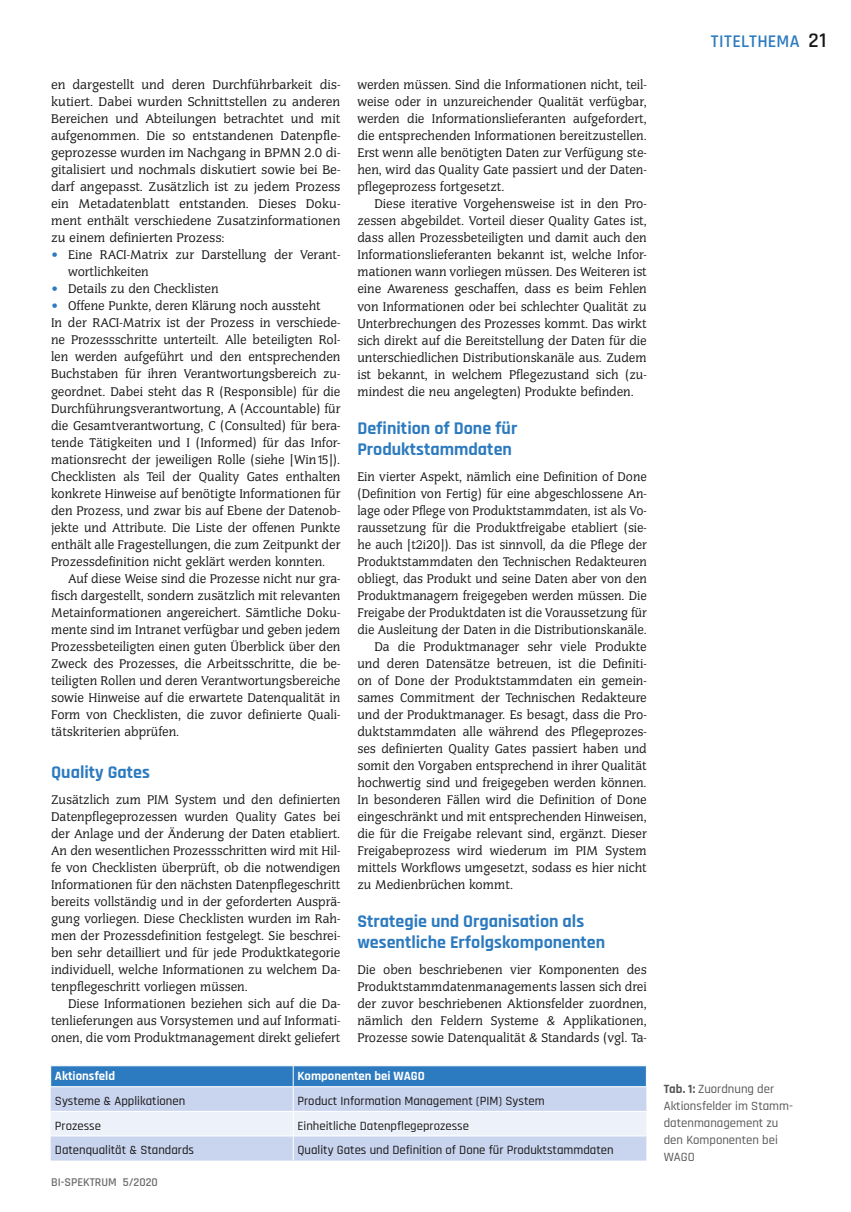
<style>
.page{position:relative;width:851px;height:1212px;background:#fff}
.page>*{position:absolute;margin:0;border:0;box-sizing:border-box;transform-origin:0 0}
.t1{font:700 18px/21.3px "Rajdhani";color:#2c7abf}
.t2{font:600 18px "Rajdhani";letter-spacing:.025em;color:#2c7abf}
.t3{font:13.5px/17px "Congress SB";color:#181716;text-align:justify}
.t4{font:500 12.75px "Rajdhani";color:#181716}
.t5{font:500 12.75px/17px "Rajdhani";color:#565655}
.t6{font:700 12.75px "Rajdhani";color:#fff}
.t7{font:600 12px "Rajdhani";color:#6e6e6e}
.s1{color:#2c7abf}
.s2{font-size:21px;color:#181716}
.s3{font-weight:700}
</style>
<div class="page">
<svg style="left:50px;top:1066px;width:597px;height:94px;background:#b2c9e7"></svg>
<hr style="left:50px;top:1086px;width:243px;height:1px;background:#fff">
<hr style="left:293px;top:1086px;width:353px;height:1px;background:#fff">
<p class="t3" style="left:51px;top:77px;width:291px">en dargestellt und deren Durchführbarkeit dis&shy;kutiert. Dabei wurden Schnittstellen zu anderen Bereichen und Abteilungen betrachtet und mit aufgenommen. Die so entstandenen Datenpfle&shy;geprozesse wurden im Nachgang in BPMN 2.0 di&shy;gitalisiert und nochmals diskutiert sowie bei Be&shy;darf angepasst. Zusätzlich ist zu jedem Prozess ein Metadatenblatt entstanden. Dieses Doku&shy;ment enthält verschiedene Zusatzinformationen zu einem definierten Prozess:</p>
<p class="t3" style="left:68px;top:247px;width:274px;text-indent:-17px"><span class="s1">•</span> Eine RACI-Matrix zur Darstellung der Verant&shy;wortlichkeiten</p>
<p class="t3" style="left:51px;top:281px;width:169px"><span class="s1">•</span> Details zu den Checklisten</p>
<p class="t3" style="left:51px;top:298px;width:291px;text-align:left"><span class="s1">•</span> Offene Punkte, deren Klärung noch aussteht<br>In der RACI-Matrix ist der Prozess in verschiede&shy;ne Prozessschritte unterteilt. Alle beteiligten Rol&shy;len werden aufgeführt und den entsprechenden Buchstaben für ihren Verantwortungsbereich zu&shy;geordnet. Dabei steht das R (Responsible) für die Durchführungsverantwortung, A (Accountable) für die Gesamtverantwortung, C (Consulted) für bera&shy;tende Tätigkeiten und I (Informed) für das Infor&shy;mationsrecht der jeweiligen Rolle (siehe [Win15]).<br>Checklisten als Teil der Quality Gates enthalten konkrete Hinweise auf benötigte Informationen für den Prozess, und zwar bis auf Ebene der Datenob&shy;jekte und Attribute. Die Liste der offenen Punkte enthält alle Fragestellungen, die zum Zeitpunkt der Prozessdefinition nicht geklärt werden konnten.</p>
<p class="t3" style="left:51px;top:570px;width:291px;text-indent:17px">Auf diese Weise sind die Prozesse nicht nur gra&shy;fisch dargestellt, sondern zusätzlich mit relevanten Metainformationen angereichert. Sämtliche Doku&shy;mente sind im Intranet verfügbar und geben jedem Prozessbeteiligten einen guten Überblick über den Zweck des Prozesses, die Arbeitsschritte, die be&shy;teiligten Rollen und deren Verantwortungsbereiche sowie Hinweise auf die erwartete Datenqualität in Form von Checklisten, die zuvor definierte Quali&shy;tätskriterien abprüfen.</p>
<h1 class="t1" style="left:51px;top:762px;width:100px">Quality Gates</h1>
<p class="t3" style="left:51px;top:791px;width:291px">Zusätzlich zum PIM System und den definierten Datenpflegeprozessen wurden Quality Gates bei der Anlage und der Änderung der Daten etabliert.<br>An den wesentlichen Prozessschritten wird mit Hil&shy;fe von Checklisten überprüft, ob die notwendigen Informationen für den nächsten Datenpflegeschritt bereits vollständig und in der geforderten Ausprä&shy;gung vorliegen. Diese Checklisten wurden im Rah&shy;men der Prozessdefinition festgelegt. Sie beschrei&shy;ben sehr detailliert und für jede Produktkategorie individuell, welche Informationen zu welchem Da&shy;tenpflegeschritt vorliegen müssen.</p>
<p class="t3" style="left:51px;top:995px;width:291px;text-indent:17px">Diese Informationen beziehen sich auf die Da&shy;tenlieferungen aus Vorsystemen und auf Informati&shy;onen, die vom Produktmanagement direkt geliefert</p>
<p class="t3" style="left:357px;top:77px;width:291px">werden müssen. Sind die Informationen nicht, teil&shy;weise oder in unzureichender Qualität verfügbar, werden die Informationslieferanten aufgefordert, die entsprechenden Informationen bereitzustellen.<br>Erst wenn alle benötigten Daten zur Verfügung ste&shy;hen, wird das Quality Gate passiert und der Daten&shy;pflegeprozess fortgesetzt.</p>
<p class="t3" style="left:357px;top:196px;width:291px;text-indent:17px">Diese iterative Vorgehensweise ist in den Pro&shy;zessen abgebildet. Vorteil dieser Quality Gates ist, dass allen Prozessbeteiligten und damit auch den Informationslieferanten bekannt ist, welche Infor&shy;mationen wann vorliegen müssen. Des Weiteren ist eine Awareness geschaffen, dass es beim Fehlen von Informationen oder bei schlechter Qualität zu Unterbrechungen des Prozesses kommt. Das wirkt sich direkt auf die Bereitstellung der Daten für die unterschiedlichen Distributionskanäle aus. Zudem ist bekannt, in welchem Pflegezustand sich (zu&shy;mindest die neu angelegten) Produkte befinden.</p>
<h1 class="t1" style="left:357px;top:418px;width:161px">Definition of Done für<br>Produktstammdaten</h1>
<p class="t3" style="left:357px;top:468px;width:291px">Ein vierter Aspekt, nämlich eine Definition of Done</p>
<p class="t3" style="left:357px;top:485px;width:291px">(Definition von Fertig) für eine abgeschlossene An-</p>
<p class="t3" style="left:357px;top:502px;width:291px">lage oder Pflege von Produktstammdaten, ist als Vo-</p>
<p class="t3" style="left:357px;top:519px;width:291px">raussetzung für die Produktfreigabe etabliert (sie-</p>
<p class="t3" style="left:357px;top:536px;width:291px">he auch [t2i20]). Das ist sinnvoll, da die Pflege der</p>
<p class="t3" style="left:357px;top:553px;width:291px">Produktstammdaten den Technischen Redakteuren</p>
<p class="t3" style="left:357px;top:570px;width:291px">obliegt, das Produkt und seine Daten aber von den</p>
<p class="t3" style="left:357px;top:587px;width:291px">Produktmanagern freigegeben werden müssen. Die</p>
<p class="t3" style="left:357px;top:604px;width:291px">Freigabe der Produktdaten ist die Voraussetzung für</p>
<p class="t3" style="left:357px;top:621px;width:291px">die Ausleitung der Daten in die Distributionskanäle.</p>
<p class="t3" style="left:374px;top:638px;width:274px">Da die Produktmanager sehr viele Produkte</p>
<p class="t3" style="left:357px;top:655px;width:291px">und deren Datensätze betreuen, ist die Definiti-</p>
<p class="t3" style="left:357px;top:672px;width:291px">on of Done der Produktstammdaten ein gemein-</p>
<p class="t3" style="left:357px;top:689px;width:291px">sames Commitment der Technischen Redakteure</p>
<p class="t3" style="left:357px;top:706px;width:291px">und der Produktmanager. Es besagt, dass die Pro-</p>
<p class="t3" style="left:357px;top:723px;width:291px">duktstammdaten alle während des Pflegeprozes-</p>
<p class="t3" style="left:357px;top:740px;width:291px">ses definierten Quality Gates passiert haben und</p>
<p class="t3" style="left:357px;top:757px;width:291px">somit den Vorgaben entsprechend in ihrer Qualität</p>
<p class="t3" style="left:357px;top:774px;width:291px">hochwertig sind und freigegeben werden können.</p>
<p class="t3" style="left:357px;top:791px;width:291px">In besonderen Fällen wird die Definition of Done</p>
<p class="t3" style="left:357px;top:808px;width:291px">eingeschränkt und mit entsprechenden Hinweisen,</p>
<p class="t3" style="left:357px;top:825px;width:291px">die für die Freigabe relevant sind, ergänzt. Dieser</p>
<p class="t3" style="left:357px;top:842px;width:291px">Freigabeprozess wird wiederum im PIM System</p>
<p class="t3" style="left:357px;top:859px;width:291px">mittels Workflows umgesetzt, sodass es hier nicht</p>
<p class="t3" style="left:357px;top:876px;width:157px">zu Medienbrüchen kommt.</p>
<h1 class="t1" style="left:357px;top:911px;width:249px">Strategie und Organisation als wesentliche Erfolgskomponenten</h1>
<p class="t3" style="left:357px;top:961px;width:291px">Die oben beschriebenen vier Komponenten des Produktstammdatenmanagements lassen sich drei der zuvor beschriebenen Aktionsfelder zuordnen, nämlich den Feldern Systeme &amp; Applikationen, Prozesse sowie Datenqualität &amp; Standards (vgl. Ta-</p>
<p class="t6" style="left:55px;top:1068px;width:62px">Aktionsfeld</p>
<p class="t6" style="left:297px;top:1068px;width:129px">Komponenten bei WAGO</p>
<p class="t4" style="left:55px;top:1093px;width:132px">Systeme &amp; Applikationen</p>
<p class="t4" style="left:297px;top:1093px;width:249px">Product Information Management (PIM) System</p>
<p class="t4" style="left:55px;top:1118px;width:48px">Prozesse</p>
<p class="t4" style="left:297px;top:1118px;width:173px">Einheitliche Datenpflegeprozesse</p>
<p class="t4" style="left:55px;top:1143px;width:141px">Datenqualität &amp; Standards</p>
<p class="t4" style="left:297px;top:1143px;width:317px">Quality Gates und Definition of Done für Produktstammdaten</p>
<p class="t7" style="left:51px;top:1175px;width:108px">BI-SPEKTRUM 5/2020</p>
<h1 class="t2" style="left:710px;top:30px;width:117px">TITELTHEMA <span class="s2">21</span></h1>
<p class="t5" style="left:663px;top:1081px;width:131px"><span class="s3">Tab. 1:</span> Zuordnung der<br>Aktionsfelder im Stamm&shy;datenmanagement zu den Komponenten bei<br>WAGO</p>
</div>
